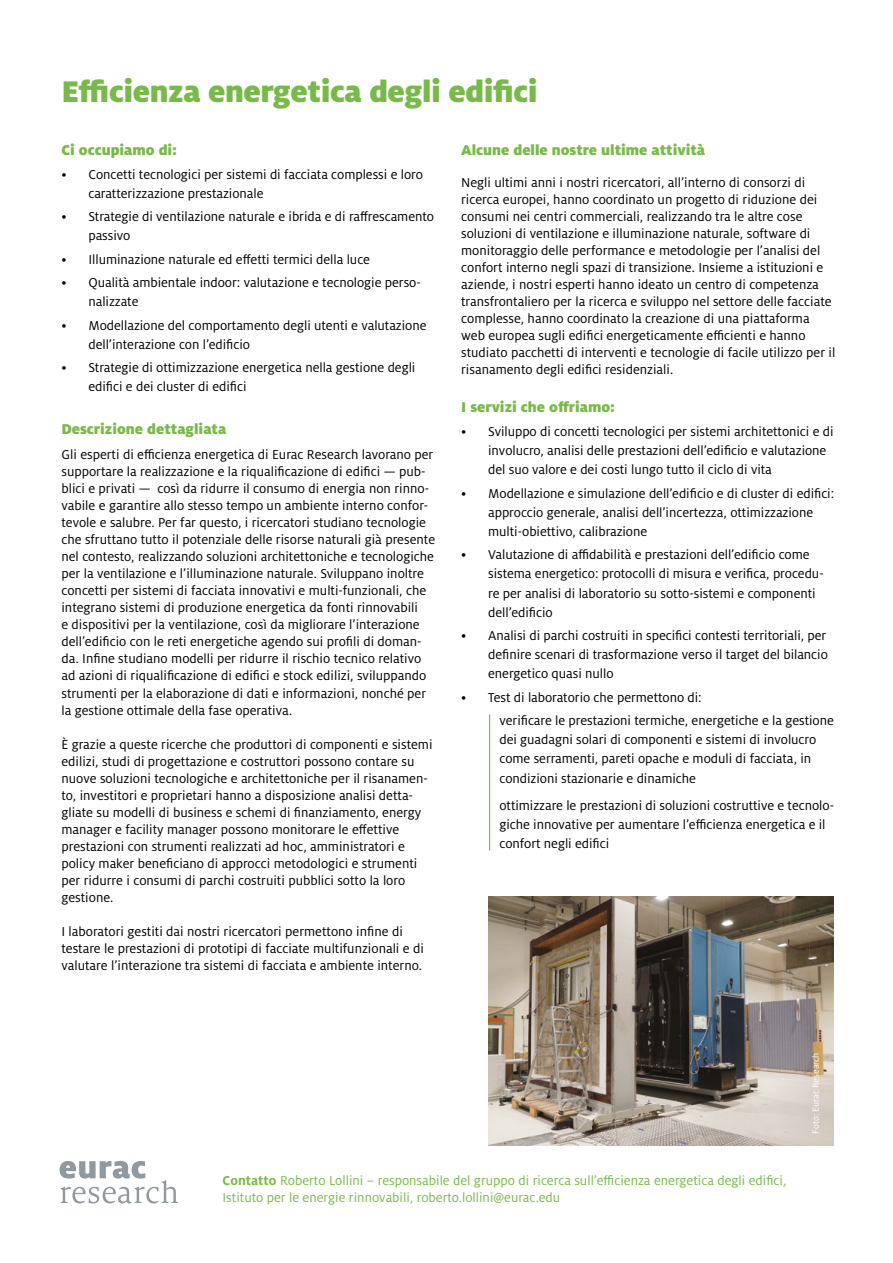
<style>
.page{position:relative;width:893px;height:1263px;background:#fff}
.page>*{position:absolute;margin:0;border:0;box-sizing:border-box;transform-origin:0 0}
.t1{font:900 33px "Milo Pro";letter-spacing:-.015em;color:#78ba49}
.t2{font:900 15.75px "Milo Pro";letter-spacing:-.005em;color:#78ba49}
.t3{font:14.25px/17px "Milo Pro";color:#000}
.t4{font:14.25px/17px "Milo Pro";color:#78ba49}
.t5{font:9.75px "Milo Pro";color:#fff}
.s1{font-weight:700}
</style>
<div class="page">
<img style="left:488px;top:896px;width:345px;height:249px">
<hr style="left:489px;top:714px;width:1px;height:136px;background:#78ba49">
<svg style="left:60px;top:1161px;width:118px;height:42px"></svg>
<h1 class="t1" style="left:61px;top:72px;width:478px">Efficienza energetica degli edifici</h1>
<p class="t2" style="left:61px;top:141px;width:117px">Ci occupiamo di:</p>
<p class="t3" style="left:88px;top:165px;width:336px;line-height:19.2px;text-indent:-27px">• Concetti tecnologici per sistemi di facciata complessi e loro caratterizzazione prestazionale</p>
<p class="t3" style="left:88px;top:207px;width:347px;line-height:19.2px;text-indent:-27px">• Strategie di ventilazione naturale e ibrida e di raffrescamento passivo</p>
<p class="t3" style="left:61px;top:251px;width:310px">• Illuminazione naturale ed effetti termici della luce</p>
<p class="t3" style="left:88px;top:273px;width:334px;line-height:19.2px;text-indent:-27px">• Qualità ambientale indoor: valutazione e tecnologie perso&shy;nalizzate</p>
<p class="t3" style="left:88px;top:316px;width:340px;line-height:19.2px;text-indent:-27px">• Modellazione del comportamento degli utenti e valutazione dell’interazione con l’edificio</p>
<p class="t3" style="left:88px;top:358px;width:328px;line-height:19.2px;text-indent:-27px">• Strategie di ottimizzazione energetica nella gestione degli edifici e dei cluster di edifici</p>
<p class="t2" style="left:61px;top:419px;width:166px">Descrizione dettagliata</p>
<p class="t3" style="left:61px;top:446px;width:375px">Gli esperti di efficienza energetica di Eurac Research lavorano per supportare la realizzazione e la riqualificazione di edifici — pub&shy;blici e privati — così da ridurre il consumo di energia non rinno&shy;vabile e garantire allo stesso tempo un ambiente interno confor&shy;tevole e salubre. Per far questo, i ricercatori studiano tecnologie che sfruttano tutto il potenziale delle risorse naturali già presente nel contesto, realizzando soluzioni architettoniche e tecnologiche per la ventilazione e l’illuminazione naturale. Sviluppano inoltre concetti per sistemi di facciata innovativi e multi-funzionali, che integrano sistemi di produzione energetica da fonti rinnovabili<br>e dispositivi per la ventilazione, così da migliorare l’interazione dell’edificio con le reti energetiche agendo sui profili di doman&shy;da. Infine studiano modelli per ridurre il rischio tecnico relativo ad azioni di riqualificazione di edifici e stock edilizi, sviluppando strumenti per la elaborazione di dati e informazioni, nonché per la gestione ottimale della fase operativa.</p>
<p class="t3" style="left:61px;top:736px;width:373px">È grazie a queste ricerche che produttori di componenti e sistemi edilizi, studi di progettazione e costruttori possono contare su nuove soluzioni tecnologiche e architettoniche per il risanamen&shy;to, investitori e proprietari hanno a disposizione analisi detta&shy;gliate su modelli di business e schemi di finanziamento, energy manager e facility manager possono monitorare le effettive prestazioni con strumenti realizzati ad hoc, amministratori e policy maker beneficiano di approcci metodologici e strumenti per ridurre i consumi di parchi costruiti pubblici sotto la loro gestione.</p>
<p class="t3" style="left:61px;top:923px;width:364px">I laboratori gestiti dai nostri ricercatori permettono infine di testare le prestazioni di prototipi di facciate multifunzionali e di valutare l’interazione tra sistemi di facciata e ambiente interno.</p>
<p class="t2" style="left:461px;top:141px;width:246px">Alcune delle nostre ultime attività</p>
<p class="t3" style="left:461px;top:174px;width:376px">Negli ultimi anni i nostri ricercatori, all’interno di consorzi di ricerca europei, hanno coordinato un progetto di riduzione dei consumi nei centri commerciali, realizzando tra le altre cose soluzioni di ventilazione e illuminazione naturale, software di monitoraggio delle performance e metodologie per l’analisi del confort interno negli spazi di transizione. Insieme a istituzioni e aziende, i nostri esperti hanno ideato un centro di competenza transfrontaliero per la ricerca e sviluppo nel settore delle facciate complesse, hanno coordinato la creazione di una piattaforma web europea sugli edifici energeticamente efficienti e hanno studiato pacchetti di interventi e tecnologie di facile utilizzo per il risanamento degli edifici residenziali.</p>
<p class="t2" style="left:461px;top:398px;width:155px">I servizi che offriamo:</p>
<p class="t3" style="left:488px;top:422px;width:347px;line-height:19.2px;text-indent:-27px">• Sviluppo di concetti tecnologici per sistemi architettonici e di involucro, analisi delle prestazioni dell’edificio e valutazione del suo valore e dei costi lungo tutto il ciclo di vita</p>
<p class="t3" style="left:488px;top:484px;width:348px;line-height:19.2px;text-indent:-27px">• Modellazione e simulazione dell’edificio e di cluster di edifici: approccio generale, analisi dell’incertezza, ottimizzazione multi-obiettivo, calibrazione</p>
<p class="t3" style="left:488px;top:545px;width:337px;line-height:19.2px;text-indent:-27px">• Valutazione di affidabilità e prestazioni dell’edificio come sistema energetico: protocolli di misura e verifica, procedu&shy;re per analisi di laboratorio su sotto-sistemi e componenti dell’edificio</p>
<p class="t3" style="left:488px;top:626px;width:341px;line-height:19.2px;text-align:justify;text-indent:-27px">• Analisi di parchi costruiti in specifici contesti territoriali, per definire scenari di trasformazione verso il target del bilancio energetico quasi nullo</p>
<p class="t3" style="left:499px;top:686px;width:336px;line-height:23.4px;text-indent:-38px">• Test di laboratorio che permettono di:<br>verificare le prestazioni termiche, energetiche e la gestione</p>
<p class="t3" style="left:499px;top:730px;width:318px;line-height:19.2px">dei guadagni solari di componenti e sistemi di involucro come serramenti, pareti opache e moduli di facciata, in condizioni stazionarie e dinamiche</p>
<p class="t3" style="left:499px;top:796px;width:336px;line-height:19.2px">ottimizzare le prestazioni di soluzioni costruttive e tecnolo&shy;giche innovative per aumentare l’efficienza energetica e il confort negli edifici</p>
<p class="t4" style="left:223px;top:1172px;width:565px"><span class="s1">Contatto</span> Roberto Lollini – responsabile del gruppo di ricerca sull’efficienza energetica degli edifici,<br>Istituto per le energie rinnovabili, roberto.lollini@eurac.edu</p>
<p class="t5" style="left:810px;top:1134px;width:83px;rotate:-90deg">Foto: Eurac Research</p>
</div>
